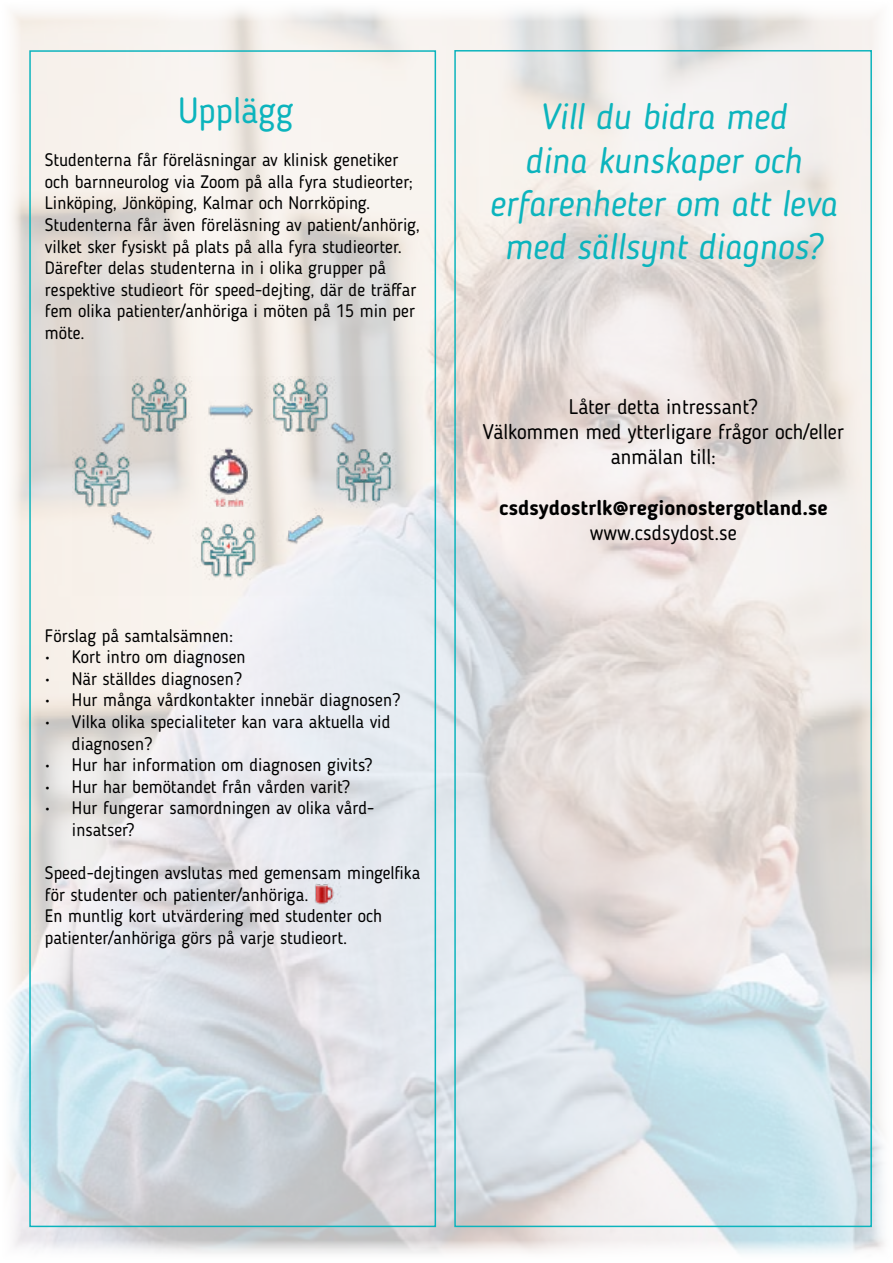
<style>
.page{position:relative;width:893px;height:1263px;background:#fff}
.page>*{position:absolute;margin:0;border:0;box-sizing:border-box;transform-origin:0 0}
.t1{font:italic 36px/43.2px "Blogger Sans";color:#0cb4bd;text-align:center}
.t2{font:36px "Blogger Sans";color:#0cb4bd}
.t3{font:21px/25.2px "Blogger Sans";color:#000;text-align:center}
.t4{font:700 21px "Blogger Sans";color:#000}
.t5{font:18px/21.6px "Blogger Sans";color:#000}
</style>
<div class="page">
<img style="left:73px;top:377px;width:349px;height:218px">
<img style="left:293px;top:880px;width:62px;height:26px">
<h1 class="t2" style="left:178px;top:89px;width:117px">Upplägg</h1>
<p class="t5" style="left:45px;top:149px;width:376px">Studenterna får föreläsningar av klinisk genetiker och barnneurolog via Zoom på alla fyra studieorter; Linköping, Jönköping, Kalmar och Norrköping.<br>Studenterna får även föreläsning av patient/anhörig, vilket sker fysiskt på plats på alla fyra studieorter.<br>Därefter delas studenterna in i olika grupper på respektive studieort för speed-dejting, där de träffar fem olika patienter/anhöriga i möten på 15 min per möte.</p>
<p class="t5" style="left:45px;top:624px;width:190px">Förslag på samtalsämnen:</p>
<p class="t5" style="left:45px;top:646px;width:202px">• Kort intro om diagnosen</p>
<p class="t5" style="left:45px;top:668px;width:199px">• När ställdes diagnosen?</p>
<p class="t5" style="left:45px;top:689px;width:357px">• Hur många vårdkontakter innebär diagnosen?</p>
<p class="t5" style="left:72px;top:711px;width:320px;text-indent:-27px">• Vilka olika specialiteter kan vara aktuella vid diagnosen?</p>
<p class="t5" style="left:45px;top:754px;width:329px">• Hur har information om diagnosen givits?</p>
<p class="t5" style="left:45px;top:776px;width:307px">• Hur har bemötandet från vården varit?</p>
<p class="t5" style="left:72px;top:797px;width:304px;text-indent:-27px">• Hur fungerar samordningen av olika vård&shy;insatser?</p>
<p class="t5" style="left:45px;top:862px;width:377px">Speed-dejtingen avslutas med gemensam mingelfika för studenter och patienter/anhöriga.<br>En muntlig kort utvärdering med studenter och patienter/anhöriga görs på varje studieort.</p>
<h1 class="t1" style="left:489px;top:95px;width:349px">Vill du bidra med<br>dina kunskaper och erfarenheter om att leva med sällsynt diagnos?</h1>
<p class="t3" style="left:483px;top:394px;width:363px">Låter detta intressant?<br>Välkommen med ytterligare frågor och/eller anmälan till:</p>
<p class="t4" style="left:499px;top:495px;width:330px">csdsydostrlk@regionostergotland.se</p>
<p class="t3" style="left:590px;top:520px;width:149px">www.csdsydost.se</p>
</div>
